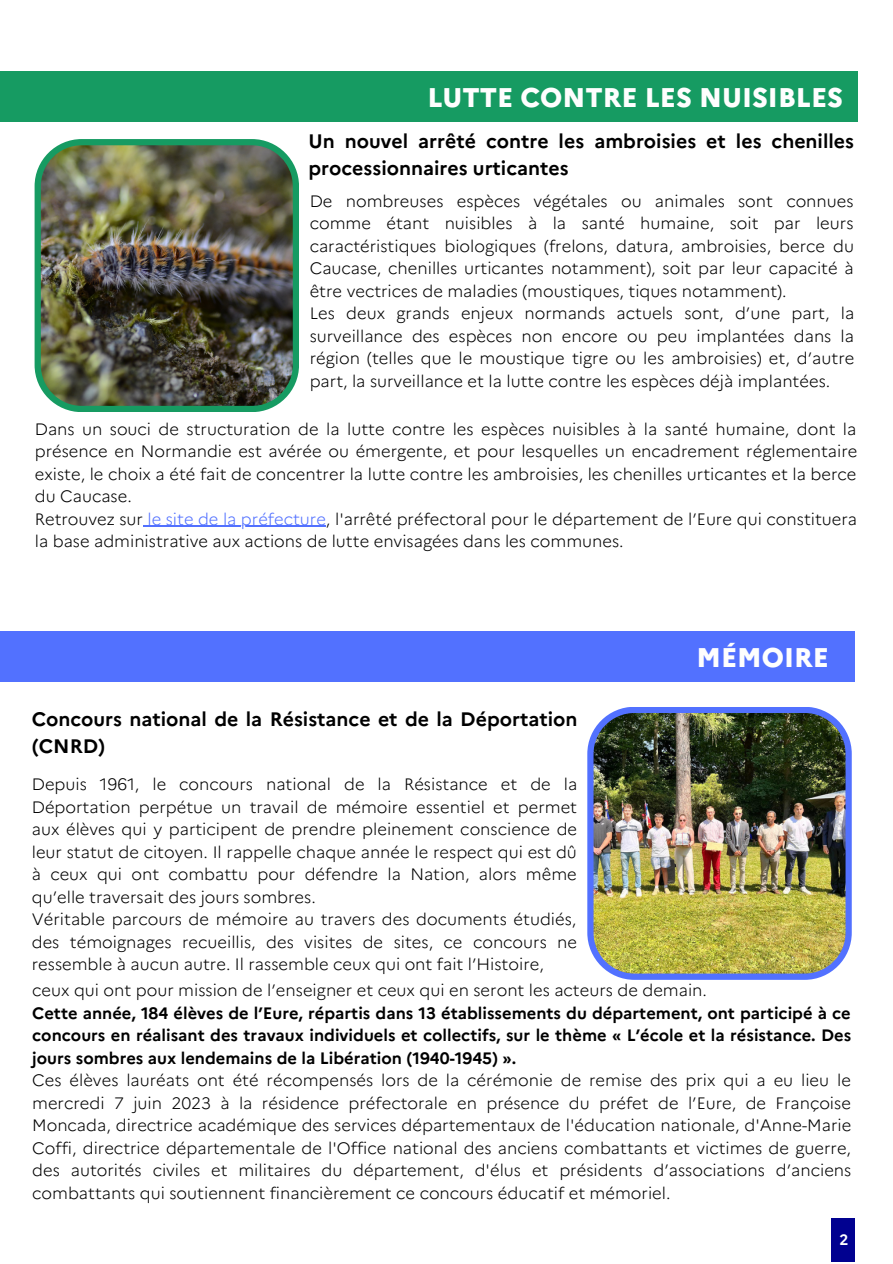
<style>
.page{position:relative;width:893px;height:1264px;background:#fff}
.page>*{position:absolute;margin:0;border:0;box-sizing:border-box;transform-origin:0 0}
.t1{font:800 27px "Marianne";color:#fefefe}
.t2{font:700 19.5px/27px "Marianne";color:#000}
.t3{font:300 16.5px/22.5px "Marianne";color:#000;text-align:justify}
.t4{font:700 16.5px/22.5px "Marianne";color:#000;text-align:justify}
.t5{font:700 15px "Marianne";color:#fff}
.s1{color:#5271ff}
</style>
<div class="page">
<div style="left:831px;top:1218px;width:23px;height:44px;background:#010190"></div>
<img style="left:35px;top:139px;width:264px;height:273px">
<div style="left:0;top:71px;width:857px;height:51px;background:#169b62"></div>
<div style="left:0;top:631px;width:854px;height:50px;background:#5271ff"></div>
<img style="left:587px;top:707px;width:264px;height:272px">
<hr style="left:143px;top:526px;width:183px;height:1px;background:#5271ff">
<p class="t1" style="left:427px;top:77px;width:417px">LUTTE CONTRE LES NUISIBLES</p>
<p class="t2" style="left:308px;top:126px;width:547px">Un nouvel arrêté contre les ambroisies et les chenilles processionnaires urticantes</p>
<p class="t3" style="left:310px;top:188px;width:546px">De nombreuses espèces végétales ou animales sont connues comme étant nuisibles à la santé humaine, soit par leurs caractéristiques biologiques (frelons, datura, ambroisies, berce du Caucase, chenilles urticantes notamment), soit par leur capacité à être vectrices de maladies (moustiques, tiques notamment).</p>
<p class="t3" style="left:310px;top:301px;width:546px">Les deux grands enjeux normands actuels sont, d’une part, la surveillance des espèces non encore ou peu implantées dans la région (telles que le moustique tigre ou les ambroisies) et, d’autre part, la surveillance et la lutte contre les espèces déjà implantées.</p>
<p class="t3" style="left:35px;top:416px;width:824px">Dans un souci de structuration de la lutte contre les espèces nuisibles à la santé humaine, dont la présence en Normandie est avérée ou émergente, et pour lesquelles un encadrement réglementaire existe, le choix a été fait de concentrer la lutte contre les ambroisies, les chenilles urticantes et la berce du Caucase.</p>
<p class="t3" style="left:35px;top:506px;width:823px">Retrouvez sur <span class="s1">le site de la préfecture</span>, l'arrêté préfectoral pour le département de l’Eure qui constituera la base administrative aux actions de lutte envisagées dans les communes.</p>
<p class="t1" style="left:696px;top:636px;width:134px">MÉMOIRE</p>
<p class="t2" style="left:32px;top:704px;width:547px">Concours national de la Résistance et de la Déportation (CNRD)</p>
<p class="t3" style="left:32px;top:771px;width:547px">Depuis 1961, le concours national de la Résistance et de la Déportation perpétue un travail de mémoire essentiel et permet aux élèves qui y participent de prendre pleinement conscience de leur statut de citoyen. Il rappelle chaque année le respect qui est dû à ceux qui ont combattu pour défendre la Nation, alors même qu’elle traversait des jours sombres.</p>
<p class="t3" style="left:32px;top:906px;width:547px">Véritable parcours de mémoire au travers des documents étudiés, des témoignages recueillis, des visites de sites, ce concours ne ressemble à aucun autre. Il rassemble ceux qui ont fait l’Histoire,</p>
<p class="t3" style="left:32px;top:977px;width:676px">ceux qui ont pour mission de l’enseigner et ceux qui en seront les acteurs de demain.</p>
<p class="t4" style="left:32px;top:1000px;width:820px">Cette année, 184 élèves de l’Eure, répartis dans 13 établissements du département, ont participé à ce concours en réalisant des travaux individuels et collectifs, sur le thème « L’école et la résistance. Des jours sombres aux lendemains de la Libération (1940-1945) ».</p>
<p class="t3" style="left:32px;top:1067px;width:820px">Ces élèves lauréats ont été récompensés lors de la cérémonie de remise des prix qui a eu lieu le mercredi 7 juin 2023 à la résidence préfectorale en présence du préfet de l’Eure, de Françoise Moncada, directrice académique des services départementaux de l'éducation nationale, d'Anne-Marie Coffi, directrice départementale de l'Office national des anciens combattants et victimes de guerre, des autorités civiles et militaires du département, d'élus et présidents d’associations d’anciens combattants qui soutiennent financièrement ce concours éducatif et mémoriel.</p>
<p class="t5" style="left:839px;top:1228px;width:10px">2</p>
</div>
